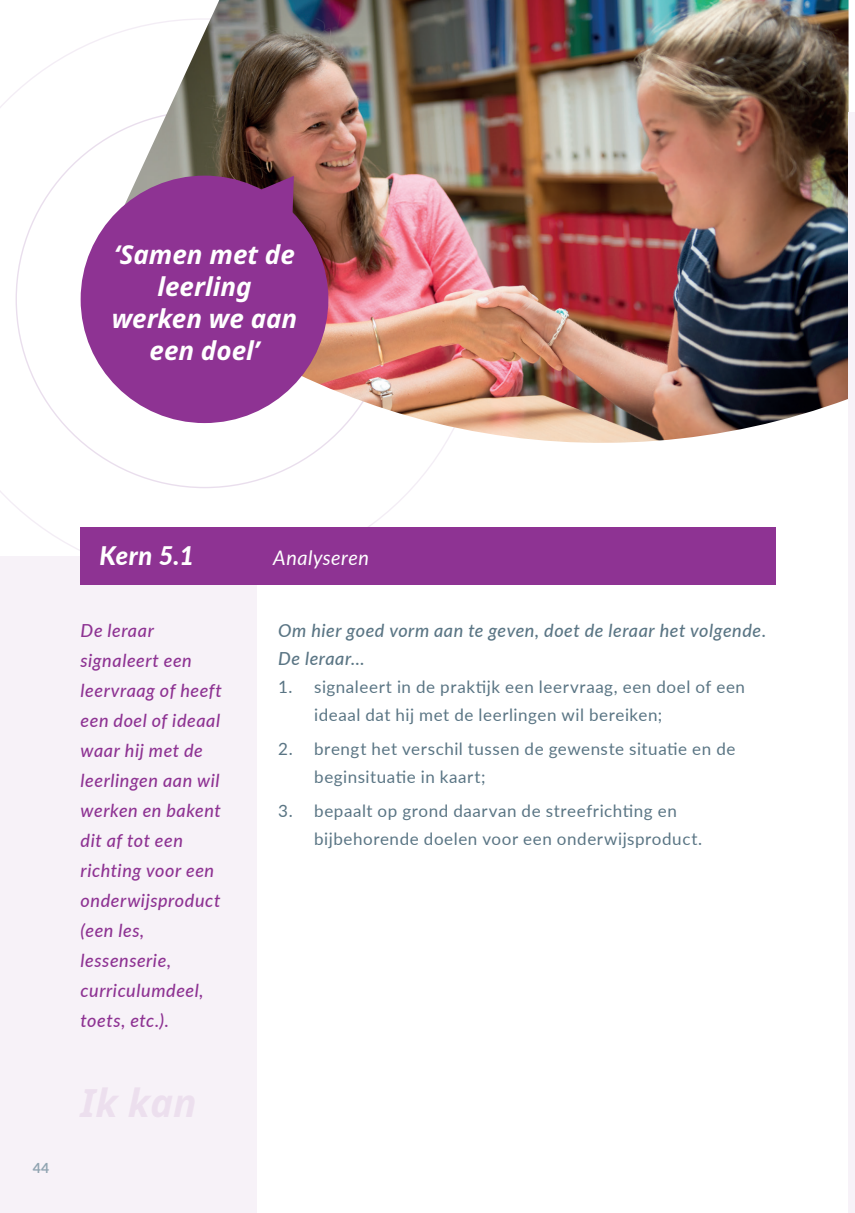
<style>
.page{position:relative;width:855px;height:1213px;background:#fff}
.page>*{position:absolute;margin:0;border:0;box-sizing:border-box;transform-origin:0 0}
.t1{font:italic 700 26px/32px "Noto Sans";color:#fff;text-align:center}
.t2{font:italic 800 25.6px "Lato";color:#fff}
.t3{font:italic 20px "Lato";letter-spacing:.025em;color:#fff}
.t4{font:italic 500 18px/30px "Lato";letter-spacing:.03em;color:#8e3393}
.t5{font:italic 500 18px/28px "Lato";letter-spacing:.03em;color:#5a7584}
.t6{font:17px/28px "Lato";letter-spacing:.035em;color:#5a7584}
.t7{font:700 14px "Lato";color:#91a5b2}
</style>
<div class="page">
<svg style="left:0;top:36px;width:485px;height:515px"></svg>
<img style="left:108px;top:0;width:740px;height:481px">
<svg style="left:229px;top:176px;width:65px;height:38px"></svg>
<div style="left:81px;top:176px;width:247px;height:247px;background:#8e3393;border-radius:50%"></div>
<div style="left:0;top:556px;width:257px;height:657px;background:#f7f2f8"></div>
<div style="left:80px;top:528px;width:695px;height:57px;background:#8e3393"></div>
<div style="left:848px;top:113px;width:6px;height:1100px;background:#f7f2f8"></div>
<h1 class="t1" style="left:112px;top:240px;width:187px">‘Samen met de leerling werken we aan een doel’</h1>
<h2 class="t2" style="left:100px;top:536px;width:96px">Kern 5.1</h2>
<p class="t3" style="left:273px;top:543px;width:97px">Analyseren</p>
<p class="t4" style="left:81px;top:615px;width:143px">De leraar signaleert een leervraag of heeft een doel of ideaal waar hij met de leerlingen aan wil werken en bakent dit af tot een richting voor een onderwijsproduct (een les, lessenserie, curriculumdeel, toets, etc.).</p>
<p class="t5" style="left:278px;top:616px;width:489px">Om hier goed vorm aan te geven, doet de leraar het volgende.<br>De leraar...</p>
<p class="t6" style="left:314px;top:672px;width:432px;text-indent:-36px">1. signaleert in de praktijk een leervraag, een doel of een ideaal dat hij met de leerlingen wil bereiken;</p>
<p class="t6" style="left:314px;top:734px;width:422px;text-indent:-36px">2. brengt het verschil tussen de gewenste situatie en de beginsituatie in kaart;</p>
<p class="t6" style="left:314px;top:796px;width:389px;text-indent:-36px">3. bepaalt op grond daarvan de streefrichting en bijbehorende doelen voor een onderwijsproduct.</p>
<p class="t7" style="left:33px;top:1157px;width:18px">44</p>
</div>
